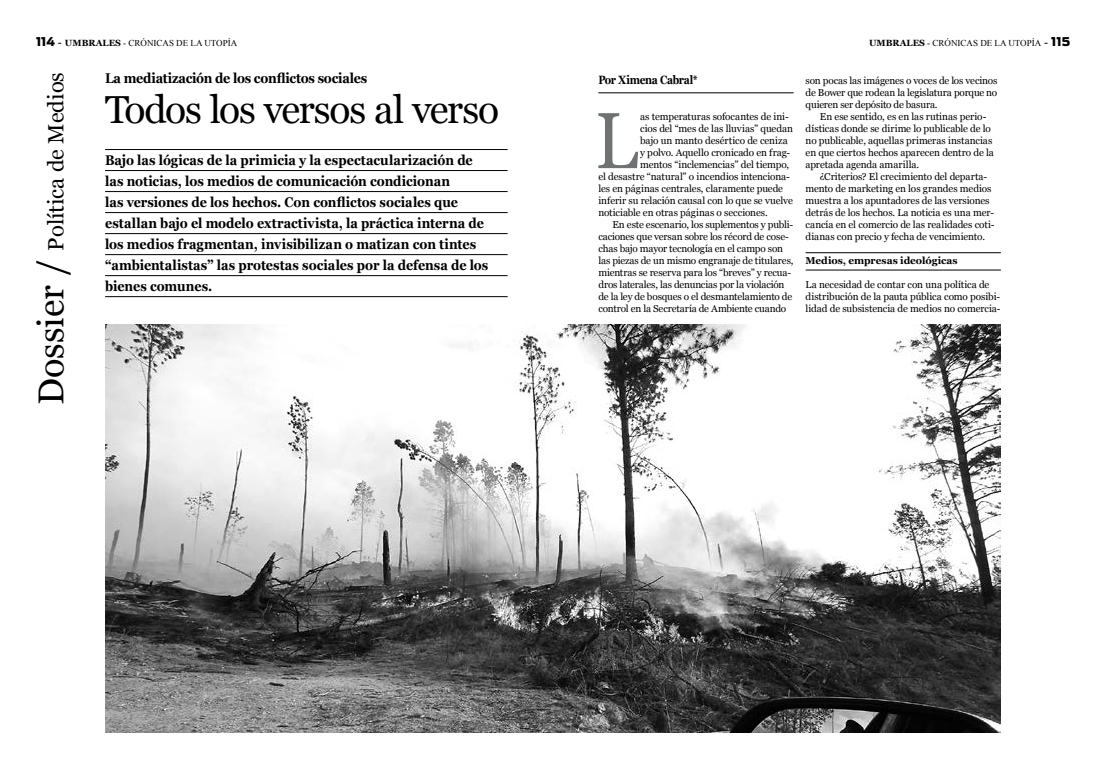
<style>
.page{position:relative;width:1106px;height:766px;background:#fff}
.page>*{position:absolute;margin:0;border:0;box-sizing:border-box;transform-origin:0 0}
.t1{font:79.3px "Georgia";color:#707172;scale:.9 1}
.t2{font:39px "Georgia";letter-spacing:-.03em;color:#000}
.t3{font:22px "Georgia";color:#000}
.t4{font:700 14px/21px "Georgia";color:#000;scale:.9 1}
.t5{font:700 14px "Georgia";letter-spacing:-.02em;color:#000;scale:.9 1}
.t6{font:700 12px "Georgia";letter-spacing:-.035em;color:#000;scale:.85 1}
.t7{font:10px/12px "Georgia";letter-spacing:-.015em;color:#000}
.t8{font:700 10px "Georgia";letter-spacing:-.005em;color:#000}
.t9{font:9px "Times New Roman";color:#000}
.s1{font-family:"Antenna";font-weight:900;font-size:12px}
.s2{font-size:12px}
.s3{font-family:"Georgia";font-weight:700}
.s4{font-size:36px}
</style>
<div class="page">
<hr style="left:598px;top:93px;width:195px;height:1px;background:#000">
<hr style="left:805px;top:252px;width:195px;height:1px;background:#000">
<hr style="left:805px;top:270px;width:195px;height:1px;background:#000">
<hr style="left:105px;top:149px;width:402px;height:1px;background:#000">
<hr style="left:105px;top:170px;width:402px;height:1px;background:#000">
<hr style="left:105px;top:191px;width:402px;height:1px;background:#000">
<hr style="left:105px;top:212px;width:402px;height:1px;background:#000">
<hr style="left:105px;top:233px;width:402px;height:1px;background:#000">
<hr style="left:105px;top:254px;width:402px;height:1px;background:#000">
<hr style="left:105px;top:275px;width:402px;height:1px;background:#000">
<hr style="left:105px;top:296px;width:402px;height:1px;background:#000">
<img style="left:105px;top:324px;width:895px;height:408px">
<p class="t9" style="left:36px;top:36px;width:203px"><span class="s1">114</span> <span class="s2">-</span> <span class="s3">UMBRALES</span> - CRÓNICAS DE LA UTOPÍA</p>
<p class="t9" style="left:869px;top:36px;width:202px"><span class="s3">UMBRALES</span> - CRÓNICAS DE LA UTOPÍA <span class="s2">-</span> <span class="s1">115</span></p>
<p class="t6" style="left:598px;top:72px;width:118px">Por Ximena Cabral*</p>
<h1 class="t1" style="left:595px;top:93px;width:49px">L</h1>
<p class="t7" style="left:640px;top:111px;width:150px">as temperaturas sofocantes de ini-</p>
<h3 class="t5" style="left:105px;top:69px;width:293px">La mediatización de los conflictos sociales</h3>
<h2 class="t2" style="left:105px;top:86px;width:395px">Todos los versos al verso</h2>
<p class="t4" style="left:105px;top:149px;width:427px">Bajo las lógicas de la primicia y la espectacularización de las noticias, los medios de comunicación condicionan<br>las versiones de los hechos. Con conflictos sociales que estallan bajo el modelo extractivista, la práctica interna de los medios fragmentan, invisibilizan o matizan con tintes “ambientalistas” las protestas sociales por la defensa de los bienes comunes.</p>
<h3 class="t3" style="left:43px;top:405px;width:334px;rotate:-90deg"><span class="s4">Dossier /</span> Política de Medios</h3>
<p class="t7" style="left:805px;top:75px;width:193px;text-align:justify">son pocas las imágenes o voces de los vecinos de Bower que rodean la legislatura porque no quieren ser depósito de basura.</p>
<p class="t7" style="left:805px;top:111px;width:190px;text-indent:14px">En ese sentido, es en las rutinas perio&shy;dísticas donde se dirime lo publicable de lo no publicable, aquellas primeras instancias en que ciertos hechos aparecen dentro de la apretada agenda amarilla.</p>
<p class="t7" style="left:805px;top:171px;width:190px;text-indent:14px">¿Criterios? El crecimiento del departa&shy;mento de marketing en los grandes medios muestra a los apuntadores de las versiones detrás de los hechos. La noticia es una mer&shy;cancía en el comercio de las realidades coti&shy;dianas con precio y fecha de vencimiento.</p>
<p class="t8" style="left:805px;top:254px;width:154px">Medios, empresas ideológicas</p>
<p class="t7" style="left:805px;top:279px;width:196px">La necesidad de contar con una política de distribución de la pauta pública como posibi&shy;lidad de subsistencia de medios no comercia-</p>
<p class="t7" style="left:640px;top:123px;width:154px">cios del “mes de las lluvias” quedan</p>
<p class="t7" style="left:640px;top:135px;width:149px">bajo un manto desértico de ceniza</p>
<p class="t7" style="left:640px;top:147px;width:152px">y polvo. Aquello cronicado en frag-</p>
<p class="t7" style="left:640px;top:159px;width:151px">mentos “inclemencias” del tiempo,</p>
<p class="t7" style="left:598px;top:171px;width:193px">el desastre “natural” o incendios intenciona-</p>
<p class="t7" style="left:598px;top:183px;width:186px">les en páginas centrales, claramente puede</p>
<p class="t7" style="left:598px;top:195px;width:196px">inferir su relación causal con lo que se vuelve</p>
<p class="t7" style="left:598px;top:207px;width:171px">noticiable en otras páginas o secciones.</p>
<p class="t7" style="left:612px;top:219px;width:182px">En este escenario, los suplementos y publi-</p>
<p class="t7" style="left:598px;top:231px;width:192px">caciones que versan sobre los récord de cose-</p>
<p class="t7" style="left:598px;top:243px;width:186px">chas bajo mayor tecnología en el campo son</p>
<p class="t7" style="left:598px;top:255px;width:197px">las piezas de un mismo engranaje de titulares,</p>
<p class="t7" style="left:598px;top:267px;width:194px">mientras se reserva para los “breves” y recua-</p>
<p class="t7" style="left:598px;top:279px;width:188px">dros laterales, las denuncias por la violación</p>
<p class="t7" style="left:598px;top:291px;width:195px">de la ley de bosques o el desmantelamiento de</p>
<p class="t7" style="left:598px;top:303px;width:189px">control en la Secretaría de Ambiente cuando</p>
</div>
